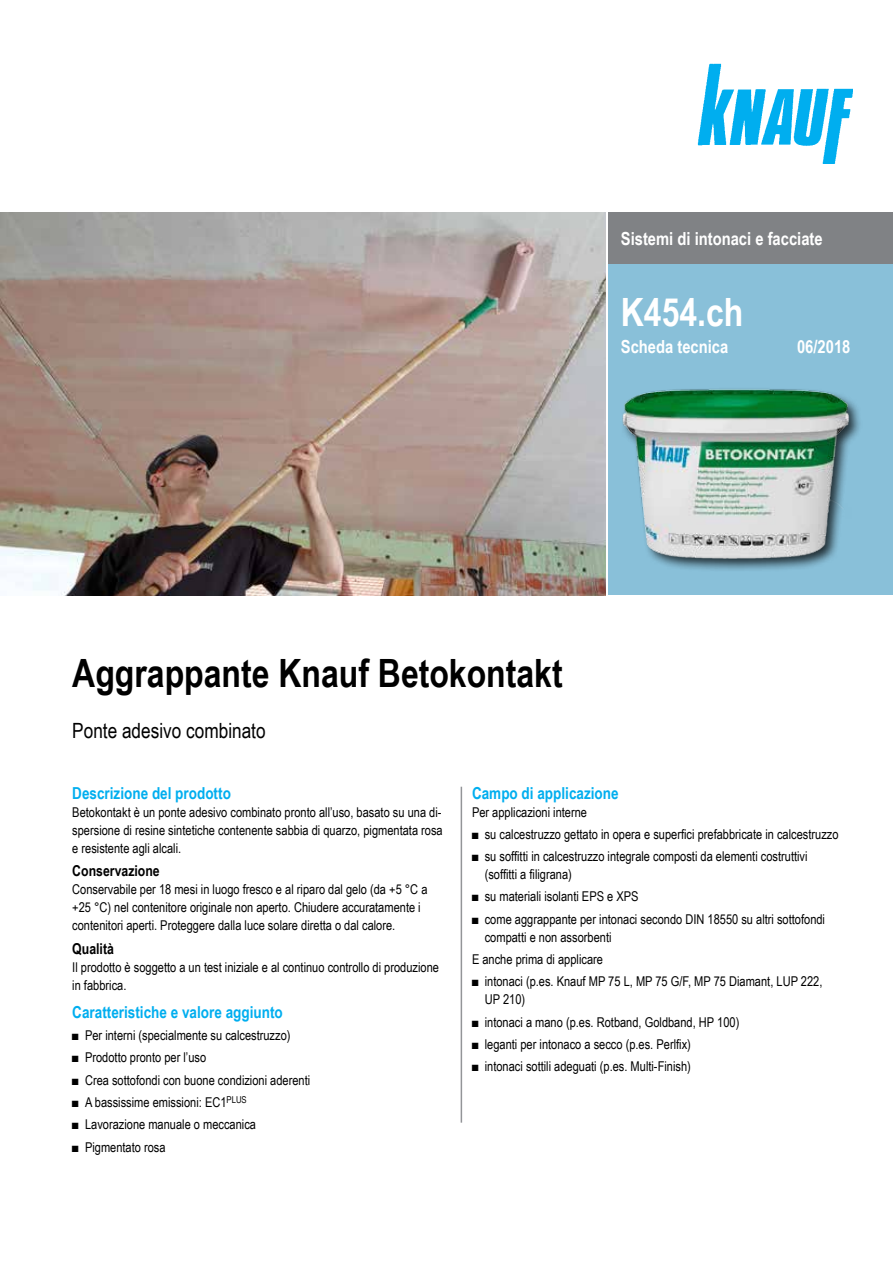
<style>
.page{position:relative;width:893px;height:1263px;background:#fff}
.page>*{position:absolute;margin:0;border:0;box-sizing:border-box;transform-origin:0 0}
.t1{font:700 39px "Arial Narrow";color:#000}
.t2{font:700 39px "Arial Narrow";color:#fff}
.t3{font:21px "Arial Narrow";color:#000}
.t4{font:700 18px "Arial Narrow";color:#fff}
.t5{font:700 16.5px "Arial Narrow";color:#00aeef}
.t6{font:700 15px "Arial Narrow";color:#000}
.t7{font:13.5px/18px "Arial Narrow";color:#000}
</style>
<div class="page">
<div style="left:608px;top:213px;width:285px;height:382px;background:#89c0d9"></div>
<div style="left:608px;top:213px;width:285px;height:51px;background:#808285"></div>
<div style="left:620px;top:387px;width:243px;height:186px;background:#000;opacity:.75"></div>
<img style="left:621px;top:387px;width:229px;height:186px">
<img style="left:0;top:213px;width:606px;height:382px">
<img style="left:697px;top:64px;width:156px;height:100px">
<hr style="left:461px;top:787px;width:1px;height:336px;background:#939598">
<h3 class="t4" style="left:621px;top:225px;width:203px">Sistemi di intonaci e facciate</h3>
<h1 class="t2" style="left:621px;top:282px;width:124px">K454.ch</h1>
<h3 class="t4" style="left:621px;top:333px;width:109px">Scheda tecnica</h3>
<h3 class="t4" style="left:797px;top:333px;width:55px">06/2018</h3>
<h1 class="t1" style="left:72px;top:644px;width:492px">Aggrappante Knauf Betokontakt</h1>
<h2 class="t3" style="left:72px;top:715px;width:195px">Ponte adesivo combinato</h2>
<p class="t5" style="left:72px;top:780px;width:160px">Descrizione del prodotto</p>
<p class="t7" style="left:72px;top:802px;width:372px;text-align:justify">Betokontakt è un ponte adesivo combinato pronto all’uso, basato su una di&shy;spersione di resine sintetiche contenente sabbia di quarzo, pigmentata rosa e resistente agli alcali.</p>
<p class="t6" style="left:72px;top:859px;width:89px">Conservazione</p>
<p class="t7" style="left:72px;top:880px;width:357px">Conservabile per 18 mesi in luogo fresco e al riparo dal gelo (da +5 °C a +25 °C) nel contenitore originale non aperto. Chiudere accuratamente i contenitori aperti. Proteggere dalla luce solare diretta o dal calore.</p>
<p class="t6" style="left:72px;top:937px;width:43px">Qualità</p>
<p class="t7" style="left:72px;top:957px;width:368px">Il prodotto è soggetto a un test iniziale e al continuo controllo di produzione in fabbrica.</p>
<p class="t5" style="left:72px;top:1000px;width:212px">Caratteristiche e valore aggiunto</p>
<p class="t7" style="left:72px;top:1026px;width:220px">■ Per interni (specialmente su calcestruzzo)</p>
<p class="t7" style="left:72px;top:1048px;width:135px">■ Prodotto pronto per l’uso</p>
<p class="t7" style="left:72px;top:1070px;width:239px">■ Crea sottofondi con buone condizioni aderenti</p>
<p class="t7" style="left:72px;top:1093px;width:176px">■ A bassissime emissioni: EC1<sup>PLUS</sup></p>
<p class="t7" style="left:72px;top:1115px;width:185px">■ Lavorazione manuale o meccanica</p>
<p class="t7" style="left:72px;top:1137px;width:95px">■ Pigmentato rosa</p>
<p class="t5" style="left:472px;top:780px;width:148px">Campo di applicazione</p>
<p class="t7" style="left:472px;top:802px;width:117px">Per applicazioni interne</p>
<p class="t7" style="left:472px;top:824px;width:368px">■ su calcestruzzo gettato in opera e superfici prefabbricate in calcestruzzo</p>
<p class="t7" style="left:485px;top:847px;width:324px;text-indent:-13px">■ su soffitti in calcestruzzo integrale composti da elementi costruttivi (soffitti a filigrana)</p>
<p class="t7" style="left:472px;top:887px;width:168px">■ su materiali isolanti EPS e XPS</p>
<p class="t7" style="left:485px;top:909px;width:342px;text-indent:-13px">■ come aggrappante per intonaci secondo DIN 18550 su altri sottofondi compatti e non assorbenti</p>
<p class="t7" style="left:472px;top:950px;width:133px">E anche prima di applicare</p>
<p class="t7" style="left:485px;top:972px;width:339px;text-indent:-13px">■ intonaci (p.es. Knauf MP 75 L, MP 75 G/F, MP 75 Diamant, LUP 222,<br>UP 210)</p>
<p class="t7" style="left:472px;top:1012px;width:269px">■ intonaci a mano (p.es. Rotband, Goldband, HP 100)</p>
<p class="t7" style="left:472px;top:1035px;width:220px">■ leganti per intonaco a secco (p.es. Perlfix)</p>
<p class="t7" style="left:472px;top:1057px;width:220px">■ intonaci sottili adeguati (p.es. Multi-Finish)</p>
</div>
